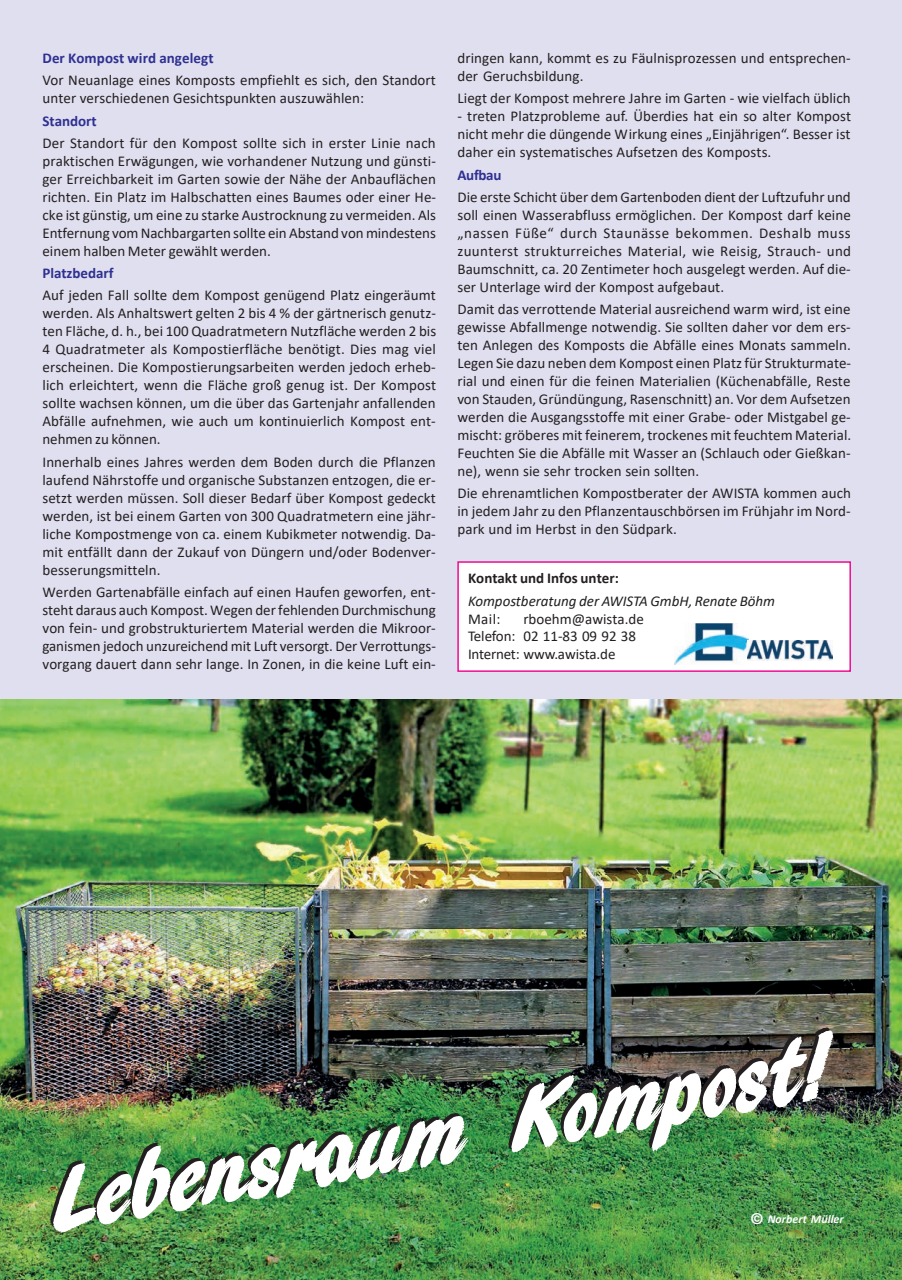
<style>
.page{position:relative;width:902px;height:1280px;background:#fff}
.page>*{position:absolute;margin:0;border:0;box-sizing:border-box;transform-origin:0 0}
.t1{font:90px "ARBLANCA";color:#fff}
.t2{font:15px/18px "Calibri";letter-spacing:.005em;color:#231f20;text-align:justify}
.t3{font:700 15px "Calibri";letter-spacing:-.005em;color:#2e3092}
.t4{font:italic 15px "Calibri";color:#231f20}
.t5{font:700 15px "Calibri";color:#231f20}
.t6{font:italic 700 12px "Calibri";color:#fff}
.s1{font-family:"Helvetica";font-style:normal;font-size:15px}
</style>
<div class="page">
<div style="left:0;top:0;width:901px;height:1280px;background:#e0dfef"></div>
<div style="left:458px;top:562px;width:392px;height:109px;background:#fff"></div>
<div style="left:457px;top:561px;width:393px;height:111px;border:1px solid #ed028c"></div>
<img style="left:674px;top:623px;width:74px;height:42px">
<img style="left:747px;top:641px;width:85px;height:20px">
<img style="left:0;top:699px;width:901px;height:581px">
<p class="t3" style="left:42px;top:48px;width:172px">Der Kompost wird angelegt</p>
<p class="t2" style="left:42px;top:71px;width:395px">Vor Neuanlage eines Komposts empfiehlt es sich, den Standort unter verschiedenen Gesichtspunkten auszuwählen:</p>
<p class="t3" style="left:42px;top:110px;width:56px">Standort</p>
<p class="t2" style="left:42px;top:134px;width:395px">Der Standort für den Kompost sollte sich in erster Linie nach praktischen Erwägungen, wie vorhandener Nutzung und günsti&shy;ger Erreichbarkeit im Garten sowie der Nähe der Anbauflächen richten. Ein Platz im Halbschatten eines Baumes oder einer He&shy;cke ist günstig, um eine zu starke Austrocknung zu vermeiden. Als Entfernung vom Nachbargarten sollte ein Abstand von mindestens einem halben Meter gewählt werden.</p>
<p class="t3" style="left:42px;top:263px;width:72px">Platzbedarf</p>
<p class="t2" style="left:42px;top:286px;width:395px">Auf jeden Fall sollte dem Kompost genügend Platz eingeräumt werden. Als Anhaltswert gelten 2 bis 4 % der gärtnerisch genutz&shy;ten Fläche, d. h., bei 100 Quadratmetern Nutzfläche werden 2 bis 4 Quadratmeter als Kompostierfläche benötigt. Dies mag viel erscheinen. Die Kompostierungsarbeiten werden jedoch erheb&shy;lich erleichtert, wenn die Fläche groß genug ist. Der Kompost sollte wachsen können, um die über das Gartenjahr anfallenden Abfälle aufnehmen, wie auch um kontinuierlich Kompost ent&shy;nehmen zu können.</p>
<p class="t2" style="left:42px;top:452px;width:395px">Innerhalb eines Jahres werden dem Boden durch die Pflanzen laufend Nährstoffe und organische Substanzen entzogen, die er&shy;setzt werden müssen. Soll dieser Bedarf über Kompost gedeckt werden, ist bei einem Garten von 300 Quadratmetern eine jähr&shy;liche Kompostmenge von ca. einem Kubikmeter notwendig. Da&shy;mit entfällt dann der Zukauf von Düngern und/oder Bodenver&shy;besserungsmitteln.</p>
<p class="t2" style="left:42px;top:583px;width:395px">Werden Gartenabfälle einfach auf einen Haufen geworfen, ent&shy;steht daraus auch Kompost. Wegen der fehlenden Durchmischung von fein- und grobstrukturiertem Material werden die Mikroor&shy;ganismen jedoch unzureichend mit Luft versorgt. Der Verrottungs&shy;vorgang dauert dann sehr lange. In Zonen, in die keine Luft ein-</p>
<p class="t2" style="left:457px;top:49px;width:395px">dringen kann, kommt es zu Fäulnisprozessen und entsprechen&shy;der Geruchsbildung.</p>
<p class="t2" style="left:457px;top:89px;width:395px">Liegt der Kompost mehrere Jahre im Garten - wie vielfach üblich</p>
<p class="t2" style="left:457px;top:107px;width:395px">- treten Platzprobleme auf. Überdies hat ein so alter Kompost nicht mehr die düngende Wirkung eines „Einjährigen“. Besser ist daher ein systematisches Aufsetzen des Komposts.</p>
<p class="t3" style="left:457px;top:164px;width:45px">Aufbau</p>
<p class="t2" style="left:457px;top:188px;width:395px">Die erste Schicht über dem Gartenboden dient der Luftzufuhr und soll einen Wasserabfluss ermöglichen. Der Kompost darf keine „nassen Füße“ durch Staunässe bekommen. Deshalb muss zuunterst strukturreiches Material, wie Reisig, Strauch- und Baumschnitt, ca. 20 Zentimeter hoch ausgelegt werden. Auf die&shy;ser Unterlage wird der Kompost aufgebaut.</p>
<p class="t2" style="left:457px;top:300px;width:395px">Damit das verrottende Material ausreichend warm wird, ist eine gewisse Abfallmenge notwendig. Sie sollten daher vor dem ers&shy;ten Anlegen des Komposts die Abfälle eines Monats sammeln.<br>Legen Sie dazu neben dem Kompost einen Platz für Strukturmate&shy;rial und einen für die feinen Materialien (Küchenabfälle, Reste von Stauden, Gründüngung, Rasenschnitt) an. Vor dem Aufsetzen werden die Ausgangsstoffe mit einer Grabe- oder Mistgabel ge&shy;mischt: gröberes mit feinerem, trockenes mit feuchtem Material.<br>Feuchten Sie die Abfälle mit Wasser an (Schlauch oder Gießkan&shy;ne), wenn sie sehr trocken sein sollten.</p>
<p class="t2" style="left:457px;top:484px;width:395px">Die ehrenamtlichen Kompostberater der AWISTA kommen auch in jedem Jahr zu den Pflanzentauschbörsen im Frühjahr im Nord&shy;park und im Herbst in den Südpark.</p>
<p class="t5" style="left:468px;top:568px;width:152px">Kontakt und Infos unter:</p>
<p class="t4" style="left:468px;top:590px;width:308px">Kompostberatung der AWISTA GmbH, Renate Böhm</p>
<p class="t2" style="left:468px;top:609px;width:34px">Mail:</p>
<p class="t2" style="left:468px;top:609px;width:177px;text-align:left;text-indent:55px">rboehm@awista.de<br>Telefon: 02 11-83 09 92 38<br>Internet: www.awista.de</p>
<h1 class="t1" style="left:46px;top:1154px;width:791px;rotate:-10deg">Lebensraum Kompost!</h1>
<p class="t6" style="left:751px;top:1210px;width:94px"><span class="s1">©</span> Norbert Müller</p>
</div>
